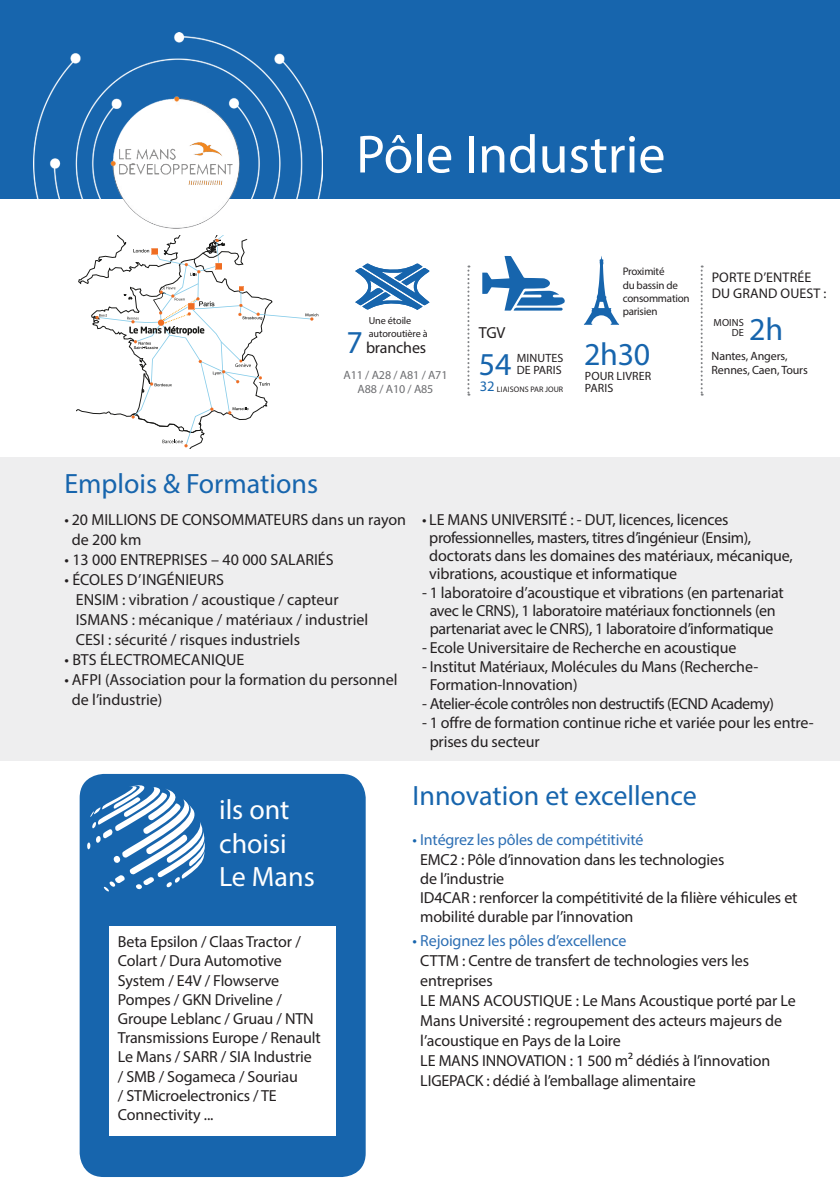
<style>
.page{position:relative;width:840px;height:1191px;background:#fff}
.page>*{position:absolute;margin:0;border:0;box-sizing:border-box;transform-origin:0 0}
.t1{font:54px "Myriad Pro";color:#fff}
.t2{font:32px "Myriad Pro";letter-spacing:-.01em;color:#1765ad}
.t3{font:28px "Myriad Pro";color:#1765ad}
.t4{font:28px/33.6px "Myriad Pro";color:#fff}
.t5{font:16px/19.2px "Myriad Pro";letter-spacing:-.01em;color:#231f20}
.t6{font:16px "Myriad Pro";letter-spacing:-.03em;color:#231f20}
.t7{font:14px/16px "Myriad Pro";letter-spacing:.01em;color:#231f20}
.t8{font:12px/14.4px "Myriad Pro";letter-spacing:-.01em;color:#231f20}
.t9{font:12px/14.4px "Myriad Pro";letter-spacing:-.01em;color:#6c6d70;text-align:center}
.t10{font:12px/12px "Myriad Pro";letter-spacing:.01em;color:#231f20}
.t11{font:11px/13.2px "Myriad Pro";letter-spacing:-.02em;color:#231f20}
.t12{font:10.4px/10.4px "Myriad Pro";letter-spacing:.01em;color:#231f20;text-align:right}
.t13{font:10.2px/12.2px "Myriad Pro";letter-spacing:-.01em;color:#231f20}
.t14{font:8px "Myriad Pro";letter-spacing:.01em;color:#231f20}
.s1{font-size:32px;color:#1765ad}
.s2{font-size:14.6px;color:#1765ad}
.s3{color:#1765ad}
.s4{color:#2d6fb4}
</style>
<div class="page">
<div style="left:80px;top:774px;width:285px;height:403px;background:#1765ad;border-radius:24px"></div>
<div style="left:0;top:458px;width:839px;height:303px;background:#eeeeef"></div>
<div style="left:0;top:0;width:839px;height:198px;background:#1765ad"></div>
<svg style="left:87px;top:785px;width:118px;height:106px"></svg>
<svg style="left:482px;top:256px;width:82px;height:55px"></svg>
<svg style="left:467px;top:265px;width:2px;height:130px"></svg>
<svg style="left:700px;top:265px;width:2px;height:130px"></svg>
<svg style="left:355px;top:263px;width:74px;height:47px"></svg>
<div style="left:109px;top:926px;width:227px;height:209px;background:#fff"></div>
<svg style="left:584px;top:256px;width:34px;height:69px"></svg>
<svg style="left:77px;top:247px;width:241px;height:201px"></svg>
<img style="left:34px;top:33px;width:288px;height:214px">
<img style="left:116px;top:138px;width:119px;height:50px">
<h1 class="t1" style="left:356px;top:121px;width:310px">Pôle Industrie</h1>
<p class="t13" style="left:368px;top:315px;width:60px">Une étoile autoroutière à</p>
<p class="t5" style="left:346px;top:338px;width:81px"><span class="s1">7</span> branches</p>
<p class="t9" style="left:343px;top:367px;width:105px">A11 / A28 / A81 / A71<br>A88 / A10 / A85</p>
<h3 class="t3" style="left:64px;top:466px;width:255px">Emplois &amp; Formations</h3>
<p class="t11" style="left:622px;top:265px;width:68px">Proximité<br>du bassin de consommation parisien</p>
<p class="t5" style="left:478px;top:322px;width:28px">TGV</p>
<h2 class="t2" style="left:478px;top:344px;width:34px">54</h2>
<p class="t10" style="left:516px;top:352px;width:48px">minutes de Paris</p>
<h2 class="t2" style="left:584px;top:335px;width:68px">2h30</h2>
<p class="t8" style="left:584px;top:368px;width:68px">pour livrer</p>
<p class="t14" style="left:479px;top:385px;width:85px"><span class="s2">32</span> liaisons par jour</p>
<p class="t8" style="left:584px;top:380px;width:30px">paris</p>
<p class="t7" style="left:711px;top:269px;width:93px">Porte d’entrée du Grand Oue</p>
<p class="t7" style="left:806px;top:285px;width:21px">st :</p>
<h2 class="t2" style="left:748px;top:309px;width:35px">2h</h2>
<p class="t8" style="left:711px;top:348px;width:98px">Nantes, Angers,<br>Rennes, Caen, Tours</p>
<p class="t12" style="left:713px;top:317px;width:32px">moins de</p>
<p class="t5" style="left:64px;top:510px;width:74px">• 20 MILLIONS</p>
<p class="t5" style="left:160px;top:510px;width:43px">DE CONSOMM</p>
<p class="t5" style="left:257px;top:510px;width:150px">ATEURS dans un rayon</p>
<p class="t5" style="left:72px;top:530px;width:71px">de 200 km</p>
<p class="t5" style="left:64px;top:550px;width:269px">• 13 000 ENTREPRISES – 40 000 SALARIÉS</p>
<p class="t5" style="left:76px;top:569px;width:294px;line-height:20px;text-indent:-11px">• ÉCOLES D ’INGÉNIEURS<br>ENSIM : vibration / acoustique / capteur ISMANS : mécanique / matériaux / industriel CESI : sécurité / risques industriels</p>
<p class="t5" style="left:64px;top:650px;width:88px">• BTS ÉLECTROM</p>
<p class="t5" style="left:173px;top:650px;width:72px">ECANIQUE</p>
<p class="t5" style="left:72px;top:669px;width:327px;line-height:20px;text-indent:-7px">• AFPI (Association pour la formation du personnel de l’industrie)</p>
<p class="t5" style="left:429px;top:510px;width:365px;line-height:18px;text-indent:-7px">• LE MANS UNIVERSITÉ : - DUT, licences, licences professionnelles, masters, titres d’ingénieur (Ensim), doctorats dans les domaines des matériaux, mécanique, vibrations, acoustique et informatique</p>
<p class="t5" style="left:422px;top:584px;width:363px;line-height:17.8px;text-align:center">- 1 laboratoire d’acoustique et vibrations (en partenariat avec le CRNS), 1 laboratoire matériaux fonctionnels (en partenariat avec le CNRS), 1 laboratoire d’informatique</p>
<p class="t5" style="left:422px;top:638px;width:315px">- Ecole Universitaire de Recherche en acoustique</p>
<p class="t5" style="left:429px;top:658px;width:330px;line-height:17.8px;text-indent:-8px">- Institut Matériaux, Molécules du Mans (Recherche-<br>Formation-Innovation)</p>
<p class="t6" style="left:422px;top:694px;width:353px">- Atelier-école contrôles non destructifs (ECND Academy)</p>
<p class="t5" style="left:429px;top:714px;width:385px;line-height:18px;text-indent:-8px">- 1 offre de formation continue riche et variée pour les entre&shy;prises du secteur</p>
<h3 class="t4" style="left:219px;top:792px;width:97px">ils ont choisi<br>Le Mans</h3>
<p class="t5" style="left:118px;top:932px;width:204px">Beta Epsilon / Claas Tractor /<br>Colart / Dura Automotive<br>System / E4V / Flowserve<br>Pompes / GKN Driveline /<br>Groupe Leblanc / Gruau / NTN<br>Transmissions Europe / Renault<br>Le Mans / SARR / SIA Industrie / SM B / Sogameca / Souriau<br>/ STMicroelectronics / TE<br>Connectivity ...</p>
<h3 class="t3" style="left:412px;top:778px;width:285px">Innovation et excellence</h3>
<p class="t5" style="left:420px;top:830px;width:378px;text-indent:-8px"><span class="s3">•</span> <span class="s4">Intégrez les pôles de compétitivité<br></span>EMC2 : Pôle d’innovation dans les technologies<br>de l’industrie<br>ID4CAR : renforcer la compétitivité de la filière véhicules et mobilité durable par l’innovation</p>
<p class="t5" style="left:420px;top:930px;width:376px;line-height:20px;text-indent:-8px"><span class="s3">•</span> <span class="s4">Rejoignez les pôles d’excellence<br></span>CTTM : Centre de transfert de technologies vers les entreprises<br>LE MANS ACOUSTIQUE : Le Mans Acoustique porté par Le Mans Université : regroupement des acteurs majeurs de l’acoustique en Pays de la Loire<br>LE MANS INNO</p>
<p class="t5" style="left:420px;top:1050px;width:351px;line-height:20px;text-indent:97px">VATION : 1 500 m² dédiés à l’innovation<br>LIGEPACK : dédié à l’emballage alimentaire</p>
</div>
